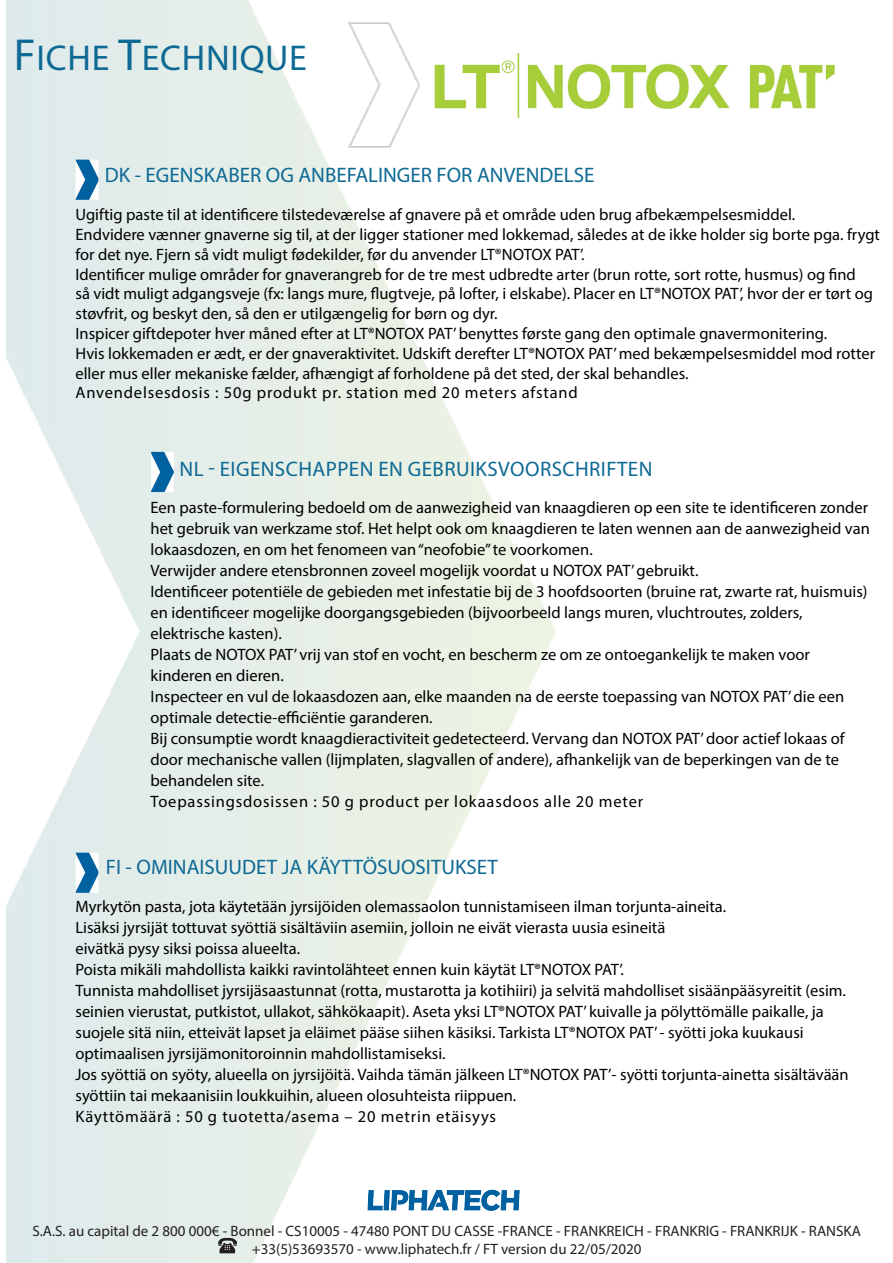
<style>
.page{position:relative;width:893px;height:1263px;background:#fff}
.page>*{position:absolute;margin:0;border:0;box-sizing:border-box;transform-origin:0 0}
.t1{font:36px "Myriad Pro";letter-spacing:.02em;color:#0e6994}
.t2{font:21px "Myriad Pro";color:#0e6994}
.t3{font:21px "Myriad Pro";letter-spacing:.02em;color:#0e6994}
.t4{font:16.5px/21px "Myriad Pro";color:#000}
.t5{font:16.5px "Myriad Pro";letter-spacing:.05em;color:#000}
.t6{font:15px/18px "Myriad Pro";color:#231f20;text-align:center}
.s1{font-size:45px}
</style>
<div class="page">
<img style="left:7px;top:0;width:548px;height:1263px">
<img style="left:349px;top:22px;width:71px;height:125px">
<img style="left:430px;top:53px;width:405px;height:64px">
<img style="left:358px;top:1180px;width:171px;height:40px">
<img style="left:75px;top:160px;width:23px;height:40px">
<img style="left:151px;top:452px;width:23px;height:40px">
<img style="left:75px;top:853px;width:23px;height:40px">
<img style="left:219px;top:1237px;width:17px;height:17px">
<p class="t1" style="left:14px;top:36px;width:295px"><span class="s1">F</span>ICHE <span class="s1">T</span>ECHNIQUE</p>
<p class="t2" style="left:105px;top:162px;width:491px">DK - EGENSKABER OG ANBEFALINGER FOR ANVENDELSE</p>
<p class="t4" style="left:75px;top:204px;width:721px">Ugiftig paste til at identificere tilstedeværelse af gnavere på et område uden brug afbekæmpelsesmiddel.</p>
<p class="t4" style="left:75px;top:224px;width:806px;line-height:19.8px">Endvidere vænner gnaverne sig til, at der ligger stationer med lokkemad, således at de ikke holder sig borte pga. frygt for det nye. Fjern så vidt muligt fødekilder, før du anvender LT®NOTOX PAT’.</p>
<p class="t4" style="left:75px;top:264px;width:799px;line-height:19.8px">Identificer mulige områder for gnaverangreb for de tre mest udbredte arter (brun rotte, sort rotte, husmus) og find så vidt muligt adgangsveje (fx: langs mure, flugtveje, på lofter, i elskabe). Placer en LT®NOTOX PAT’, hvor der er tørt og støvfrit, og beskyt den, så den er utilgængelig for børn og dyr.</p>
<p class="t4" style="left:75px;top:323px;width:753px">Inspicer giftdepoter hver måned efter at LT®NOTOX PAT’ benyttes første gang den optimale gnavermonitering.</p>
<p class="t4" style="left:75px;top:343px;width:801px;line-height:19.8px">Hvis lokkemaden er ædt, er der gnaveraktivitet. Udskift derefter LT®NOTOX PAT’ med bekæmpelsesmiddel mod rotter eller mus eller mekaniske fælder, afhængigt af forholdene på det sted, der skal behandles.</p>
<p class="t5" style="left:75px;top:383px;width:504px">Anvendelsesdosis : 50g produkt pr. station med 20 meters afstand</p>
<p class="t3" style="left:179px;top:456px;width:474px">NL - EIGENSCHAPPEN EN GEBRUIKSVOORSCHRIFTEN</p>
<p class="t4" style="left:151px;top:496px;width:721px;text-align:justify">Een paste-formulering bedoeld om de aanwezigheid van knaagdieren op een site te identificeren zonder het gebruik van werkzame stof. Het helpt ook om knaagdieren te laten wennen aan de aanwezigheid van lokaasdozen, en om het fenomeen van “neofobie” te voorkomen.</p>
<p class="t4" style="left:151px;top:559px;width:549px">Verwijder andere etensbronnen zoveel mogelijk voordat u NOTOX PAT’ gebruikt.</p>
<p class="t4" style="left:151px;top:580px;width:718px">Identificeer potentiële de gebieden met infestatie bij de 3 hoofdsoorten (bruine rat, zwarte rat, huismuis) en identificeer mogelijke doorgangsgebieden (bijvoorbeeld langs muren, vluchtroutes, zolders, elektrische kasten).</p>
<p class="t4" style="left:151px;top:643px;width:661px">Plaats de NOTOX PAT’ vrij van stof en vocht, en bescherm ze om ze ontoegankelijk te maken voor kinderen en dieren.</p>
<p class="t4" style="left:151px;top:685px;width:695px">Inspecteer en vul de lokaasdozen aan, elke maanden na de eerste toepassing van NOTOX PAT’ die een optimale detectie-efficiëntie garanderen.</p>
<p class="t4" style="left:151px;top:727px;width:696px">Bij consumptie wordt knaagdieractiviteit gedetecteerd. Vervang dan NOTOX PAT’ door actief lokaas of door mechanische vallen (lijmplaten, slagvallen of andere), afhankelijk van de beperkingen van de te behandelen site.</p>
<p class="t5" style="left:151px;top:791px;width:494px">Toepassingsdosissen : 50 g product per lokaasdoos alle 20 meter</p>
<p class="t2" style="left:106px;top:854px;width:393px">FI - OMINAISUUDET JA KÄYTTÖSUOSITUKSET</p>
<p class="t4" style="left:75px;top:896px;width:652px">Myrkytön pasta, jota käytetään jyrsijöiden olemassaolon tunnistamiseen ilman torjunta-aineita.</p>
<p class="t4" style="left:75px;top:917px;width:591px">Lisäksi jyrsijät tottuvat syöttiä sisältäviin asemiin, jolloin ne eivät vierasta uusia esineitä</p>
<p class="t4" style="left:75px;top:938px;width:226px">eivätkä pysy siksi poissa alueelta.</p>
<p class="t4" style="left:75px;top:959px;width:550px">Poista mikäli mahdollista kaikki ravintolähteet ennen kuin käytät LT®NOTOX PAT’.</p>
<p class="t4" style="left:75px;top:980px;width:772px">Tunnista mahdolliset jyrsijäsaastunnat (rotta, mustarotta ja kotihiiri) ja selvitä mahdolliset sisäänpääsyreitit (esim. seinien vierustat, putkistot, ullakot, sähkökaapit). Aseta yksi LT®NOTOX PAT’ kuivalle ja pölyttömälle paikalle, ja suojele sitä niin, etteivät lapset ja eläimet pääse siihen käsiksi. Tarkista LT®NOTOX PAT’ - syötti joka kuukausi optimaalisen jyrsijämonitoroinnin mahdollistamiseksi.</p>
<p class="t4" style="left:75px;top:1064px;width:775px">Jos syöttiä on syöty, alueella on jyrsijöitä. Vaihda tämän jälkeen LT®NOTOX PAT’- syötti torjunta-ainetta sisältävään syöttiin tai mekaanisiin loukkuihin, alueen olosuhteista riippuen.</p>
<p class="t5" style="left:75px;top:1106px;width:422px">Käyttömäärä : 50 g tuotetta/asema – 20 metrin etäisyys</p>
<p class="t6" style="left:32px;top:1221px;width:830px">S.A.S. au capital de 2 800 000€ - Bonnel - CS10005 - 47480 PONT DU CASSE -FRANCE - FRANKREICH - FRANKRIG - FRANKRIJK - RANSKA +33(5)53693570 - www.liphatech.fr / FT version du 22/05/2020</p>
</div>
